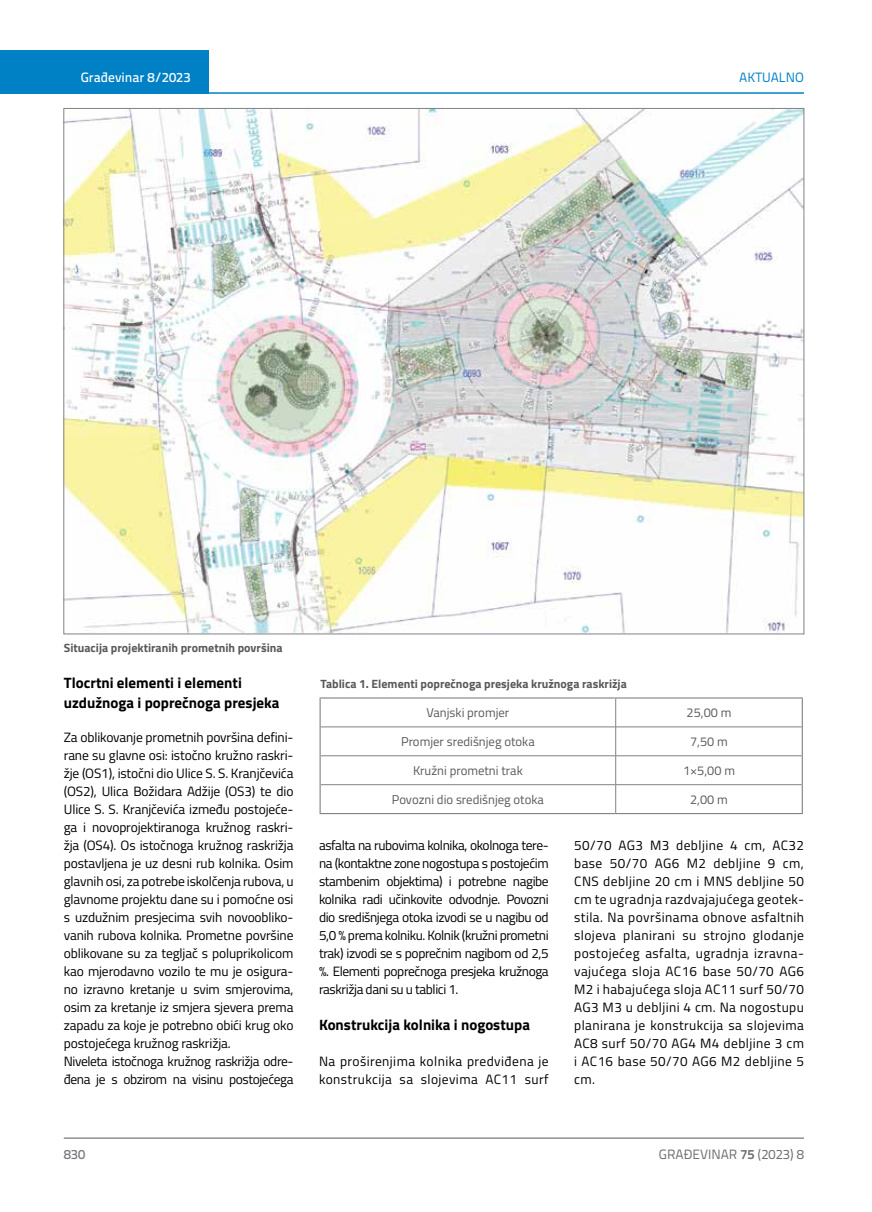
<style>
.page{position:relative;width:872px;height:1212px;background:#fff}
.page>*{position:absolute;margin:0;border:0;box-sizing:border-box;transform-origin:0 0}
.t1{font:700 15px/19.5px "Titillium";color:#000}
.t2{font:13.5px/18px "Titillium";letter-spacing:-.01em;color:#000;text-align:justify}
.t3{font:13.5px/18px "Titillium";letter-spacing:.03em;color:#000}
.t4{font:13.5px "Titillium Text 22 L";color:#6d6e71}
.t5{font:500 13.5px "Titillium Text 22 L";color:#fff}
.t6{font:13.5px "Titillium Text 22 L";color:#0081c6}
.t7{font:500 13.5px "Titillium Text 22 L";color:#797a7d}
.t8{font:12.75px "Titillium";color:#58595b}
.t9{font:700 12px "Titillium";color:#58595b}
.s1{font-weight:700}
</style>
<div class="page">
<div style="left:0;top:50px;width:208px;height:44px;background:#0081c6"></div>
<hr style="left:0;top:92px;width:804px;height:2px;background:#0081c6">
<hr style="left:64px;top:1138px;width:740px;height:1px;background:#58595b">
<img style="left:65px;top:110px;width:737px;height:522px">
<hr style="left:321px;top:727px;width:294px;height:1px;background:#808285">
<hr style="left:615px;top:727px;width:186px;height:1px;background:#808285">
<hr style="left:321px;top:755px;width:294px;height:1px;background:#808285">
<hr style="left:615px;top:755px;width:186px;height:1px;background:#808285">
<hr style="left:321px;top:784px;width:294px;height:1px;background:#808285">
<hr style="left:615px;top:784px;width:186px;height:1px;background:#808285">
<svg style="left:615px;top:698px;width:1px;height:115px"></svg>
<hr style="left:319px;top:697px;width:296px;height:1px;background:#808285">
<hr style="left:319px;top:698px;width:2px;height:29px;background:#808285">
<hr style="left:615px;top:697px;width:188px;height:1px;background:#808285">
<hr style="left:801px;top:698px;width:2px;height:29px;background:#808285">
<hr style="left:319px;top:727px;width:2px;height:29px;background:#808285">
<hr style="left:801px;top:727px;width:2px;height:29px;background:#808285">
<hr style="left:319px;top:756px;width:2px;height:29px;background:#808285">
<hr style="left:801px;top:756px;width:2px;height:29px;background:#808285">
<hr style="left:319px;top:785px;width:2px;height:28px;background:#808285">
<hr style="left:801px;top:785px;width:2px;height:28px;background:#808285">
<hr style="left:319px;top:813px;width:296px;height:1px;background:#808285">
<hr style="left:615px;top:813px;width:188px;height:1px;background:#808285">
<p class="t5" style="left:81px;top:67px;width:111px">Građevinar 8/2023</p>
<p class="t6" style="left:739px;top:68px;width:66px">AKTUALNO</p>
<p class="t9" style="left:64px;top:639px;width:220px">Situacija projektiranih prometnih površina</p>
<p class="t1" style="left:64px;top:672px;width:217px">Tlocrtni elementi i elementi uzdužnoga i poprečnoga presjeka</p>
<p class="t2" style="left:64px;top:728px;width:231px;text-align:left">Za oblikovanje prometnih površina defini&shy;rane su glavne osi: istočno kružno raskri&shy;žje (OS1), istočni dio Ulice S. S. Kranjčevića (OS2), Ulica Božidara Adžije (OS3) te dio Ulice S. S. Kranjčevića između postojeće&shy;ga i novoprojektiranoga kružnog raskri&shy;žja (OS4). Os istočnoga kružnog raskrižja postavljena je uz desni rub kolnika. Osim glavnih osi, za potrebe iskolčenja rubova, u glavnome projektu dane su i pomoćne osi s uzdužnim presjecima svih novoobliko&shy;vanih rubova kolnika. Prometne površine oblikovane su za tegljač s poluprikolicom kao mjerodavno vozilo te mu je osigura&shy;no izravno kretanje u svim smjerovima, osim za kretanje iz smjera sjevera prema zapadu za koje je potrebno obići krug oko postojećega kružnog raskrižja.<br>Niveleta istočnoga kružnog raskrižja odre&shy;đena je s obzirom na visinu postojećega</p>
<p class="t9" style="left:320px;top:675px;width:308px">Tablica 1. Elementi poprečnoga presjeka kružnoga raskrižja</p>
<p class="t8" style="left:426px;top:703px;width:84px">Vanjski promjer</p>
<p class="t8" style="left:686px;top:703px;width:46px">25,00 m</p>
<p class="t8" style="left:401px;top:732px;width:135px">Promjer središnjeg otoka</p>
<p class="t8" style="left:690px;top:732px;width:39px">7,50 m</p>
<p class="t8" style="left:413px;top:761px;width:111px">Kružni prometni trak</p>
<p class="t8" style="left:683px;top:761px;width:54px">1×5,00 m</p>
<p class="t8" style="left:392px;top:790px;width:154px">Povozni dio središnjeg otoka</p>
<p class="t8" style="left:690px;top:790px;width:39px">2,00 m</p>
<p class="t2" style="left:319px;top:836px;width:231px">asfalta na rubovima kolnika, okolnoga tere&shy;na (kontaktne zone nogostupa s postojećim stambenim objektima) i potrebne nagibe kolnika radi učinkovite odvodnje. Povozni dio središnjega otoka izvodi se u nagibu od 5,0 % prema kolniku. Kolnik (kružni prometni trak) izvodi se s poprečnim nagibom od 2,5 %. Elementi poprečnoga presjeka kružnoga raskrižja dani su u tablici 1.</p>
<p class="t1" style="left:319px;top:1014px;width:212px">Konstrukcija kolnika i nogostupa</p>
<p class="t3" style="left:319px;top:1052px;width:231px">Na proširenjima kolnika predviđena je konstrukcija sa slojevima AC11 surf</p>
<p class="t2" style="left:574px;top:836px;width:231px">50/70 AG3 M3 debljine 4 cm, AC32 base 50/70 AG6 M2 debljine 9 cm, CNS debljine 20 cm i MNS debljine 50 cm te ugradnja razdvajajućega geotek&shy;stila. Na površinama obnove asfaltnih slojeva planirani su strojno glodanje postojećeg asfalta, ugradnja izravna&shy;vajućega sloja AC16 base 50/70 AG6<br>M2 i habajućega sloja AC11 surf 50/70<br>AG3 M3 u debljini 4 cm. Na nogostupu planirana je konstrukcija sa slojevima AC8 surf 50/70 AG4 M4 debljine 3 cm i AC16 base 50/70 AG6 M2 debljine 5 cm.</p>
<p class="t7" style="left:64px;top:1144px;width:23px">830</p>
<p class="t4" style="left:659px;top:1144px;width:146px">GRAĐEVINAR <span class="s1">75</span> (2023) 8</p>
</div>
